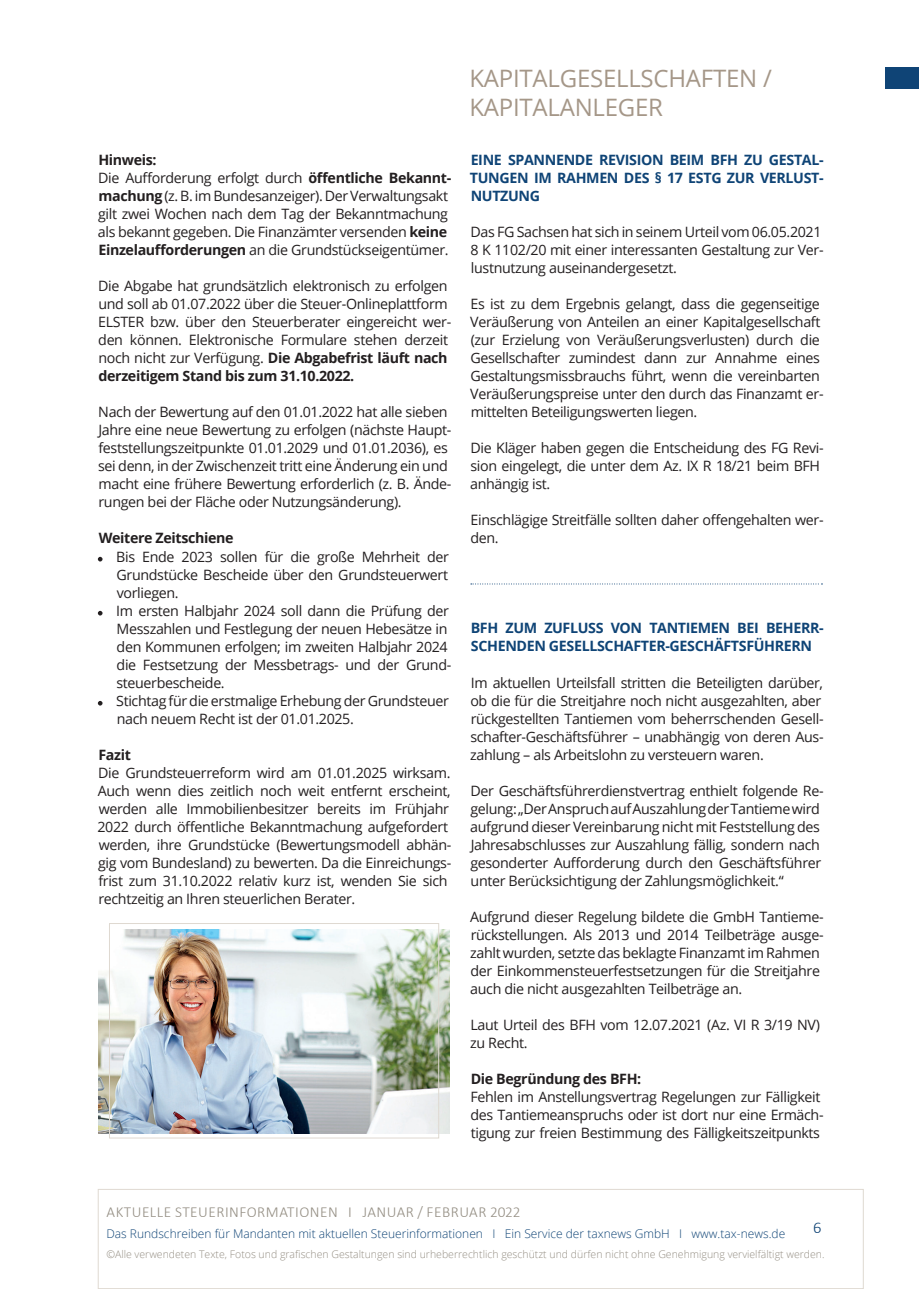
<style>
.page{position:relative;width:919px;height:1289px;background:#fff}
.page>*{position:absolute;margin:0;border:0;box-sizing:border-box;transform-origin:0 0}
.t1{font:24px/28.8px "Open Sans";letter-spacing:-.01em;color:#a59788}
.t2{font:300 16.5px "Calibri";color:#0f4476}
.t3{font:300 15.3px "Calibri";letter-spacing:.03em;color:#948e83}
.t4{font:14.25px/18px "Open Sans";letter-spacing:-.025em;color:#231f20}
.t5{font:700 14.25px/18px "Open Sans";letter-spacing:-.025em;color:#0f4476;text-align:justify}
.t6{font:700 14.25px "Open Sans";letter-spacing:-.025em;color:#231f20}
.t7{font:300 12px "Open Sans";color:#0f4476}
.t8{font:300 10.5px "Open Sans";color:#948e83}
.s1{font-weight:700}
</style>
<div class="page">
<div style="left:98px;top:1188px;width:765px;height:100px;border:1px solid #dfd9d1"></div>
<svg style="left:98px;top:557px;width:4px;height:4px"></svg>
<svg style="left:98px;top:611px;width:4px;height:4px"></svg>
<svg style="left:98px;top:701px;width:4px;height:4px"></svg>
<img style="left:99px;top:929px;width:350px;height:204px">
<div style="left:109px;top:923px;width:330px;height:215px;border:1px solid #dfd9d1"></div>
<svg style="left:471px;top:583px;width:351px;height:1px"></svg>
<div style="left:885px;top:68px;width:33px;height:21px;background:#0f4476"></div>
<p class="t4" style="left:98px;top:151px;width:355px"><span class="s1">Hinweis:<br></span>Die Aufforderung erfolgt durch <span class="s1">öffentliche Bekannt&shy;machung</span> (z. B. im Bundesanzeiger). Der Verwaltungsakt gilt zwei Wochen nach dem Tag der Bekanntmachung als bekannt gegeben. Die Finanzämter versenden <span class="s1">keine Einzelaufforderungen</span> an die Grundstückseigentümer.</p>
<p class="t4" style="left:98px;top:277px;width:354px">Die Abgabe hat grundsätzlich elektronisch zu erfolgen und soll ab 01.07.2022 über die Steuer-Onlineplattform ELSTER bzw. über den Steuerberater eingereicht wer&shy;den können. Elektronische Formulare stehen derzeit noch nicht zur Verfügung. <span class="s1">Die Abgabefrist läuft nach derzeitigem Stand bis zum 31.10.2022.</span></p>
<p class="t4" style="left:98px;top:403px;width:355px">Nach der Bewertung auf den 01.01.2022 hat alle sieben Jahre eine neue Bewertung zu erfolgen (nächste Haupt&shy;feststellungszeitpunkte 01.01.2029 und 01.01.2036), es sei denn, in der Zwischenzeit tritt eine Änderung ein und macht eine frühere Bewertung erforderlich (z. B. Ände&shy;rungen bei der Fläche oder Nutzungsänderung).</p>
<p class="t6" style="left:99px;top:528px;width:136px">Weitere Zeitschiene</p>
<p class="t4" style="left:116px;top:547px;width:336px">Bis Ende 2023 sollen für die große Mehrheit der Grundstücke Bescheide über den Grundsteuerwert vorliegen.<br>Im ersten Halbjahr 2024 soll dann die Prüfung der Messzahlen und Festlegung der neuen Hebesätze in den Kommunen erfolgen; im zweiten Halbjahr 2024 die Festsetzung der Messbetrags- und der Grund&shy;steuerbescheide.<br>Stichtag für die erstmalige Erhebung der Grundsteuer nach neuem Recht ist der 01.01.2025.</p>
<p class="t6" style="left:98px;top:744px;width:34px">Fazit</p>
<p class="t4" style="left:97px;top:763px;width:355px">Die Grundsteuerreform wird am 01.01.2025 wirksam.<br>Auch wenn dies zeitlich noch weit entfernt erscheint, werden alle Immobilienbesitzer bereits im Frühjahr 2022 durch öffentliche Bekanntmachung aufgefordert werden, ihre Grundstücke (Bewertungsmodell abhän&shy;gig vom Bundesland) zu bewerten. Da die Einreichungs&shy;frist zum 31.10.2022 relativ kurz ist, wenden Sie sich rechtzeitig an Ihren steuerlichen Berater.</p>
<h1 class="t1" style="left:469px;top:63px;width:304px">KAPITALGESELLSCHAFTEN /<br>KAPITALANLEGER</h1>
<p class="t5" style="left:470px;top:151px;width:355px">EINE SPANNENDE REVISION BEIM BFH ZU GESTAL-TUNGEN IM RAHMEN DES § 17 ESTG ZUR VERLUST-NUTZUNG</p>
<p class="t4" style="left:470px;top:223px;width:354px">Das FG Sachsen hat sich in seinem Urteil vom 06.05.2021<br>8 K 1102/20 mit einer interessanten Gestaltung zur Ver&shy;lustnutzung auseinandergesetzt.</p>
<p class="t4" style="left:470px;top:295px;width:355px">Es ist zu dem Ergebnis gelangt, dass die gegenseitige Veräußerung von Anteilen an einer Kapitalgesellschaft (zur Erzielung von Veräußerungsverlusten) durch die Gesellschafter zumindest dann zur Annahme eines Gestaltungsmissbrauchs führt, wenn die vereinbarten Veräußerungspreise unter den durch das Finanzamt er&shy;mittelten Beteiligungswerten liegen.</p>
<p class="t4" style="left:470px;top:439px;width:355px">Die Kläger haben gegen die Entscheidung des FG Revi&shy;sion eingelegt, die unter dem Az. IX R 18/21 beim BFH anhängig ist.</p>
<p class="t4" style="left:470px;top:511px;width:354px">Einschlägige Streitfälle sollten daher offengehalten wer&shy;den.</p>
<p class="t5" style="left:470px;top:619px;width:354px">BFH ZUM ZUFLUSS VON TANTIEMEN BEI BEHERR-<br>SCHENDEN GESELLSCHAFTER-GESCHÄFTSFÜHRERN</p>
<p class="t4" style="left:470px;top:673px;width:355px">Im aktuellen Urteilsfall stritten die Beteiligten darüber, ob die für die Streitjahre noch nicht ausgezahlten, aber rückgestellten Tantiemen vom beherrschenden Gesell&shy;schafter-Geschäftsführer – unabhängig von deren Aus&shy;zahlung – als Arbeitslohn zu versteuern waren.</p>
<p class="t4" style="left:470px;top:781px;width:355px">Der Geschäftsführerdienstvertrag enthielt folgende Re&shy;gelung:„DerAnspruchaufAuszahlungderTantiemewird aufgrund dieser Vereinbarung nicht mit Feststellung des Jahresabschlusses zur Auszahlung fällig, sondern nach gesonderter Aufforderung durch den Geschäftsführer unter Berücksichtigung der Zahlungsmöglichkeit.“</p>
<p class="t4" style="left:470px;top:907px;width:355px">Aufgrund dieser Regelung bildete die GmbH Tantieme&shy;rückstellungen. Als 2013 und 2014 Teilbeträge ausge&shy;zahlt wurden, setzte das beklagte Finanzamt im Rahmen der Einkommensteuerfestsetzungen für die Streitjahre auch die nicht ausgezahlten Teilbeträge an.</p>
<p class="t4" style="left:470px;top:1015px;width:351px">Laut Urteil des BFH vom 12.07.2021 (Az. VI R 3/19 NV) zu Recht.</p>
<p class="t6" style="left:470px;top:1068px;width:172px">Die Begründung des BFH:</p>
<p class="t4" style="left:470px;top:1087px;width:354px">Fehlen im Anstellungsvertrag Regelungen zur Fälligkeit des Tantiemeanspruchs oder ist dort nur eine Ermäch&shy;tigung zur freien Bestimmung des Fälligkeitszeitpunkts</p>
<p class="t3" style="left:107px;top:1202px;width:415px">AKTUELLE STEUERINFORMATIONEN I JANUAR / FEBRUAR 2022</p>
<p class="t7" style="left:106px;top:1224px;width:680px">Das Rundschreiben für Mandanten mit aktuellen Steuerinformationen I Ein Service der taxnews GmbH I www.tax-news.de</p>
<p class="t8" style="left:106px;top:1246px;width:719px">©Alle verwendeten Texte, Fotos und grafischen Gestaltungen sind urheberrechtlich geschützt und dürfen nicht ohne Genehmigung vervielfältigt werden.</p>
<p class="t2" style="left:813px;top:1216px;width:10px">6</p>
</div>
